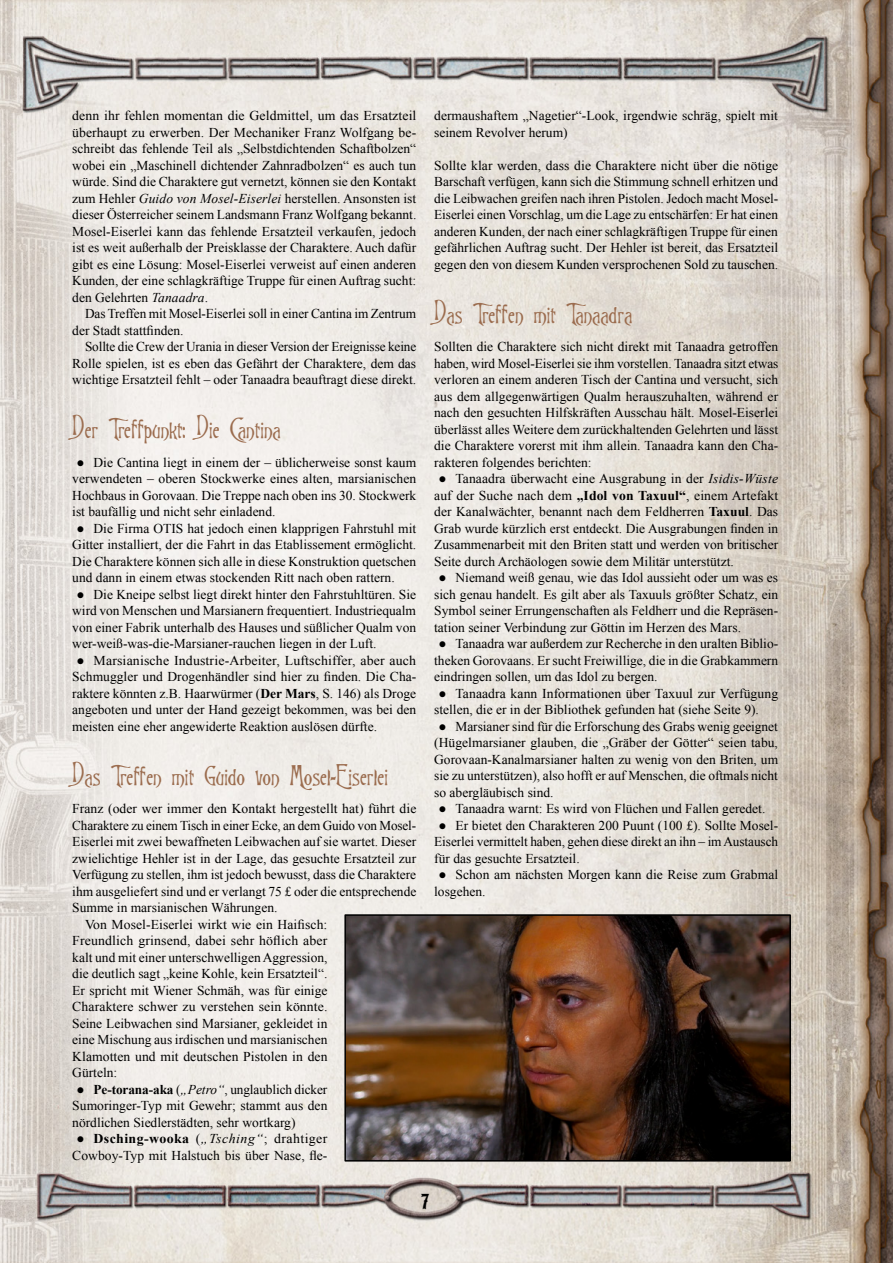
<style>
.page{position:relative;width:893px;height:1263px;background:#fff}
.page>*{position:absolute;margin:0;border:0;box-sizing:border-box;transform-origin:0 0}
.t1{font:24px "Goodfellow";color:#9b6c4e}
.t2{font:22.5px "URW Wood Typ D";color:#000}
.t3{font:13.5px/16.5px "Times New Roman";color:#000;text-align:justify}
.s1{font-style:italic}
.s2{font-weight:700}
</style>
<div class="page">
<img style="left:0;top:0;width:893px;height:1263px">
<img style="left:347px;top:917px;width:441px;height:241px">
<div style="left:344px;top:914px;width:447px;height:247px;border:2px solid #000"></div>
<p class="t3" style="left:72px;top:107px;width:346px">denn ihr fehlen momentan die Geldmittel, um das Ersatzteil überhaupt zu erwerben. Der Mechaniker Franz Wolfgang be&shy;schreibt das fehlende Teil als „Selbstdichtenden Schaftbolzen“ wobei ein „Maschinell dichtender Zahnradbolzen“ es auch tun würde. Sind die Charaktere gut vernetzt, können sie den Kontakt zum Hehler <span class="s1">Guido von Mosel-Eiserlei</span> herstellen. Ansonsten ist dieser Österreicher seinem Landsmann Franz Wolfgang bekannt.<br>Mosel-Eiserlei kann das fehlende Ersatzteil verkaufen, jedoch ist es weit außerhalb der Preisklasse der Charaktere. Auch dafür gibt es eine Lösung: Mosel-Eiserlei verweist auf einen anderen Kunden, der eine schlagkräftige Truppe für einen Auftrag sucht: den Gelehrten <span class="s1">Tanaadra</span>.</p>
<p class="t3" style="left:72px;top:305px;width:345px;text-indent:13px">Das Treffen mit Mosel-Eiserlei soll in einer Cantina im Zentrum der Stadt stattfinden.</p>
<p class="t3" style="left:72px;top:338px;width:345px;text-indent:13px">Sollte die Crew der Urania in dieser Version der Ereignisse keine Rolle spielen, ist es eben das Gefährt der Charaktere, dem das wichtige Ersatzteil fehlt – oder Tanaadra beauftragt diese direkt.</p>
<h1 class="t1" style="left:72px;top:413px;width:210px">Der Treffpunkt: Die Cantina</h1>
<p class="t3" style="left:72px;top:454px;width:346px;text-indent:4px">● Die Cantina liegt in einem der – üblicherweise sonst kaum verwendeten – oberen Stockwerke eines alten, marsianischen Hochbaus in Gorovaan. Die Treppe nach oben ins 30. Stockwerk ist baufällig und nicht sehr einladend.</p>
<p class="t3" style="left:72px;top:520px;width:345px;text-indent:4px">● Die Firma OTIS hat jedoch einen klapprigen Fahrstuhl mit Gitter installiert, der die Fahrt in das Etablissement ermöglicht.<br>Die Charaktere können sich alle in diese Konstruktion quetschen und dann in einem etwas stockenden Ritt nach oben rattern.</p>
<p class="t3" style="left:72px;top:586px;width:345px;text-indent:4px">● Die Kneipe selbst liegt direkt hinter den Fahrstuhltüren. Sie wird von Menschen und Marsianern frequentiert. Industriequalm von einer Fabrik unterhalb des Hauses und süßlicher Qualm von wer-weiß-was-die-Marsianer-rauchen liegen in der Luft.</p>
<p class="t3" style="left:72px;top:652px;width:345px;text-indent:4px">● Marsianische Industrie-Arbeiter, Luftschiffer, aber auch Schmuggler und Drogenhändler sind hier zu finden. Die Cha&shy;raktere könnten z.B. Haarwürmer (<span class="s2">Der Mars</span>, S. 146) als Droge angeboten und unter der Hand gezeigt bekommen, was bei den meisten eine eher angewiderte Reaktion auslösen dürfte.</p>
<h1 class="t1" style="left:72px;top:759px;width:317px">Das Treffen mit Guido von Mosel-Eiserlei</h1>
<p class="t3" style="left:72px;top:800px;width:346px">Franz (oder wer immer den Kontakt hergestellt hat) führt die</p>
<p class="t3" style="left:72px;top:817px;width:345px">Charaktere zu einem Tisch in einer Ecke, an dem Guido von Mosel-</p>
<p class="t3" style="left:72px;top:833px;width:345px">Eiserlei mit zwei bewaffneten Leibwachen auf sie wartet. Dieser</p>
<p class="t3" style="left:72px;top:850px;width:345px">zwielichtige Hehler ist in der Lage, das gesuchte Ersatzteil zur</p>
<p class="t3" style="left:72px;top:866px;width:345px">Verfügung zu stellen, ihm ist jedoch bewusst, dass die Charaktere</p>
<p class="t3" style="left:72px;top:883px;width:346px">ihm ausgeliefert sind und er verlangt 75 £ oder die entsprechende</p>
<p class="t3" style="left:72px;top:899px;width:207px">Summe in marsianischen Währungen.</p>
<p class="t3" style="left:85px;top:916px;width:244px">Von Mosel-Eiserlei wirkt wie ein Haifisch:</p>
<p class="t3" style="left:72px;top:932px;width:257px">Freundlich grinsend, dabei sehr höflich aber</p>
<p class="t3" style="left:72px;top:949px;width:257px">kalt und mit einer unterschwelligen Aggression,</p>
<p class="t3" style="left:72px;top:965px;width:257px">die deutlich sagt „keine Kohle, kein Ersatzteil“.</p>
<p class="t3" style="left:72px;top:982px;width:257px">Er spricht mit Wiener Schmäh, was für einige</p>
<p class="t3" style="left:72px;top:998px;width:257px">Charaktere schwer zu verstehen sein könnte.</p>
<p class="t3" style="left:72px;top:1015px;width:257px">Seine Leibwachen sind Marsianer, gekleidet in</p>
<p class="t3" style="left:72px;top:1031px;width:257px">eine Mischung aus irdischen und marsianischen</p>
<p class="t3" style="left:72px;top:1048px;width:257px">Klamotten und mit deutschen Pistolen in den</p>
<p class="t3" style="left:72px;top:1064px;width:46px">Gürteln:</p>
<p class="t3" style="left:72px;top:1081px;width:257px;text-indent:4px">● <span class="s2">Pe-torana-aka</span> (<span class="s1">„Petro“</span>, unglaublich dicker Sumoringer-Typ mit Gewehr; stammt aus den nördlichen Siedlerstädten, sehr wortkarg)</p>
<p class="t3" style="left:72px;top:1130px;width:257px;text-align:center">● <span class="s2">Dsching-wooka</span> (<span class="s1">„Tsching“</span>; drahtiger<br>Cowboy-Typ mit Halstuch bis über Nase, fle-</p>
<p class="t3" style="left:434px;top:107px;width:345px">dermaushaftem „Nagetier“-Look, irgendwie schräg, spielt mit seinem Revolver herum)</p>
<p class="t3" style="left:434px;top:157px;width:346px">Sollte klar werden, dass die Charaktere nicht über die nötige Barschaft verfügen, kann sich die Stimmung schnell erhitzen und die Leibwachen greifen nach ihren Pistolen. Jedoch macht Mosel-Eiserlei einen Vorschlag, um die Lage zu entschärfen: Er hat einen anderen Kunden, der nach einer schlagkräftigen Truppe für einen gefährlichen Auftrag sucht. Der Hehler ist bereit, das Ersatzteil gegen den von diesem Kunden versprochenen Sold zu tauschen.</p>
<h1 class="t1" style="left:434px;top:297px;width:200px">Das Treffen mit Tanaadra</h1>
<p class="t3" style="left:434px;top:338px;width:346px">Sollten die Charaktere sich nicht direkt mit Tanaadra getroffen haben, wird Mosel-Eiserlei sie ihm vorstellen. Tanaadra sitzt etwas verloren an einem anderen Tisch der Cantina und versucht, sich aus dem allgegenwärtigen Qualm herauszuhalten, während er nach den gesuchten Hilfskräften Ausschau hält. Mosel-Eiserlei überlässt alles Weitere dem zurückhaltenden Gelehrten und lässt die Charaktere vorerst mit ihm allein. Tanaadra kann den Cha&shy;rakteren folgendes berichten:</p>
<p class="t3" style="left:434px;top:470px;width:345px;text-indent:4px">● Tanaadra überwacht eine Ausgrabung in der <span class="s1">Isidis-Wüste </span>auf der Suche nach dem <span class="s2">„Idol von Taxuul“</span>, einem Artefakt der Kanalwächter, benannt nach dem Feldherren <span class="s2">Taxuul</span>. Das Grab wurde kürzlich erst entdeckt. Die Ausgrabungen finden in Zusammenarbeit mit den Briten statt und werden von britischer Seite durch Archäologen sowie dem Militär unterstützt.</p>
<p class="t3" style="left:434px;top:569px;width:345px;text-indent:4px">● Niemand weiß genau, wie das Idol aussieht oder um was es sich genau handelt. Es gilt aber als Taxuuls größter Schatz, ein Symbol seiner Errungenschaften als Feldherr und die Repräsen&shy;tation seiner Verbindung zur Göttin im Herzen des Mars.</p>
<p class="t3" style="left:434px;top:635px;width:345px;text-indent:4px">● Tanaadra war außerdem zur Recherche in den uralten Biblio&shy;theken Gorovaans. Er sucht Freiwillige, die in die Grabkammern eindringen sollen, um das Idol zu bergen.</p>
<p class="t3" style="left:434px;top:685px;width:345px;text-indent:4px">● Tanaadra kann Informationen über Taxuul zur Verfügung stellen, die er in der Bibliothek gefunden hat (siehe Seite 9).</p>
<p class="t3" style="left:434px;top:718px;width:345px;text-indent:4px">● Marsianer sind für die Erforschung des Grabs wenig geeignet (Hügelmarsianer glauben, die „Gräber der Götter“ seien tabu, Gorovaan-Kanalmarsianer halten zu wenig von den Briten, um sie zu unterstützen), also hofft er auf Menschen, die oftmals nicht so abergläubisch sind.</p>
<p class="t3" style="left:438px;top:800px;width:328px">● Tanaadra warnt: Es wird von Flüchen und Fallen geredet.</p>
<p class="t3" style="left:434px;top:817px;width:345px;text-indent:4px">● Er bietet den Charakteren 200 Puunt (100 £). Sollte Mosel-Eiserlei vermittelt haben, gehen diese direkt an ihn – im Austausch für das gesuchte Ersatzteil.</p>
<p class="t3" style="left:434px;top:866px;width:345px;text-indent:4px">● Schon am nächsten Morgen kann die Reise zum Grabmal losgehen.</p>
<h2 class="t2" style="left:421px;top:1189px;width:10px">7</h2>
</div>
